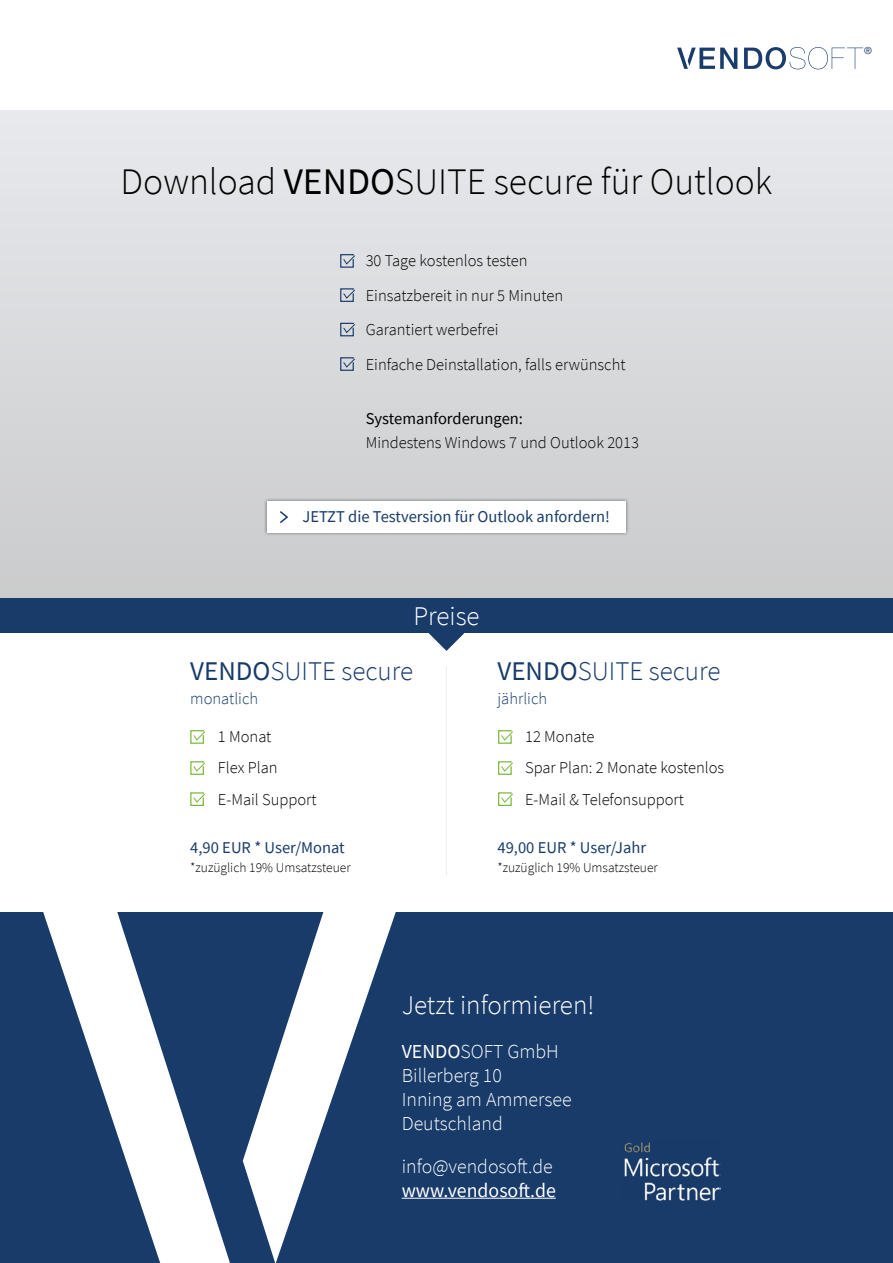
<style>
.page{position:relative;width:893px;height:1263px;background:#fff}
.page>*{position:absolute;margin:0;border:0;box-sizing:border-box;transform-origin:0 0}
.t1{font:300 37.5px "Source Sans Pro";color:#000}
.t2{font:300 27px "Source Sans Pro";color:#183b6a}
.t3{font:300 27px "Source Sans Pro";color:#fff}
.t4{font:300 19.8px/23.7px "Source Sans Pro";color:#fff}
.t5{font:19.8px "Source Sans Pro";color:#fff}
.t6{font:300 16.5px/31.5px "Source Sans Pro";color:#000}
.t7{font:16.5px "Source Sans Pro";color:#183b6a}
.t8{font:16.5px "Source Sans Pro";color:#000}
.t9{font:300 16.5px "Source Sans Pro";color:#183b6a}
.t10{font:300 13.5px "Source Sans Pro";color:#000}
.t11{font:9.75px "Helvetica Neue LT Pro";color:#193c6c}
.s1{font-weight:400}
</style>
<div class="page">
<div style="left:0;top:111px;width:893px;height:508px;background:linear-gradient(to bottom,#e8e9ed,#c9caca)"></div>
<svg style="left:744px;top:47px;width:119px;height:22px"></svg>
<svg style="left:677px;top:48px;width:60px;height:21px"></svg>
<div style="left:1px;top:912px;width:892px;height:351px;background:#183b6a"></div>
<svg style="left:243px;top:912px;width:153px;height:351px"></svg>
<svg style="left:43px;top:912px;width:187px;height:351px"></svg>
<svg style="left:340px;top:253px;width:16px;height:15px"></svg>
<svg style="left:340px;top:288px;width:16px;height:14px"></svg>
<svg style="left:340px;top:322px;width:16px;height:15px"></svg>
<svg style="left:340px;top:357px;width:16px;height:14px"></svg>
<hr style="left:402px;top:1198px;width:154px;height:1px;background:#fff">
<hr style="left:446px;top:667px;width:1px;height:208px;background:#ededed">
<svg style="left:190px;top:730px;width:15px;height:14px"></svg>
<svg style="left:190px;top:761px;width:15px;height:14px"></svg>
<svg style="left:190px;top:792px;width:15px;height:14px"></svg>
<svg style="left:498px;top:730px;width:15px;height:14px"></svg>
<svg style="left:498px;top:761px;width:15px;height:14px"></svg>
<svg style="left:498px;top:792px;width:15px;height:14px"></svg>
<div style="left:1px;top:598px;width:892px;height:34px;background:#183b6a"></div>
<svg style="left:429px;top:632px;width:35px;height:19px"></svg>
<div style="left:264px;top:498px;width:365px;height:38px;background:#000;opacity:.45"></div>
<div style="left:267px;top:501px;width:359px;height:32px;background:#fff"></div>
<svg style="left:280px;top:511px;width:9px;height:12px"></svg>
<img style="left:624px;top:1142px;width:97px;height:59px">
<h1 class="t1" style="left:121px;top:159px;width:653px">Download <span class="s1">VENDO</span>SUITE secure für Outlook</h1>
<p class="t6" style="left:366px;top:244px;width:261px;line-height:34.5px">30 Tage kostenlos testen<br>Einsatzbereit in nur 5 Minuten<br>Garantiert werbefrei<br>Einfache Deinstallation, falls erwünscht</p>
<p class="t8" style="left:366px;top:408px;width:159px">Systemanforderungen:</p>
<p class="t6" style="left:366px;top:427px;width:275px">Mindestens Windows 7 und Outlook 2013</p>
<p class="t7" style="left:303px;top:506px;width:309px">JETZT die Testversion für Outlook anfordern!</p>
<h2 class="t3" style="left:413px;top:600px;width:68px">Preise</h2>
<h2 class="t2" style="left:190px;top:655px;width:224px"><span class="s1">VENDO</span>SUITE secure</h2>
<p class="t9" style="left:190px;top:689px;width:69px">monatlich</p>
<p class="t6" style="left:218px;top:720px;width:100px">1 Monat<br>Flex Plan<br>E-Mail Support</p>
<p class="t7" style="left:190px;top:837px;width:156px">4,90 EUR * User/Monat</p>
<p class="t10" style="left:190px;top:859px;width:162px">*zuzüglich 19% Umsatzsteuer</p>
<h2 class="t2" style="left:497px;top:655px;width:224px"><span class="s1">VENDO</span>SUITE secure</h2>
<p class="t9" style="left:497px;top:689px;width:51px">jährlich</p>
<p class="t6" style="left:525px;top:720px;width:201px">12 Monate<br>Spar Plan: 2 Monate kostenlos<br>E-Mail &amp; Telefonsupport</p>
<p class="t7" style="left:497px;top:837px;width:150px">49,00 EUR * User/Jahr</p>
<p class="t10" style="left:497px;top:859px;width:162px">*zuzüglich 19% Umsatzsteuer</p>
<h2 class="t3" style="left:402px;top:989px;width:194px">Jetzt informieren!</h2>
<p class="t4" style="left:402px;top:1040px;width:171px"><span class="s1">VENDO</span>SOFT GmbH<br>Billerberg 10<br>Inning am Ammersee<br>Deutschland</p>
<p class="t4" style="left:402px;top:1154px;width:152px">info@vendosoft.de</p>
<p class="t5" style="left:402px;top:1177px;width:156px">www.vendosoft.de</p>
<p class="t11" style="left:864px;top:45px;width:9px">®</p>
</div>
